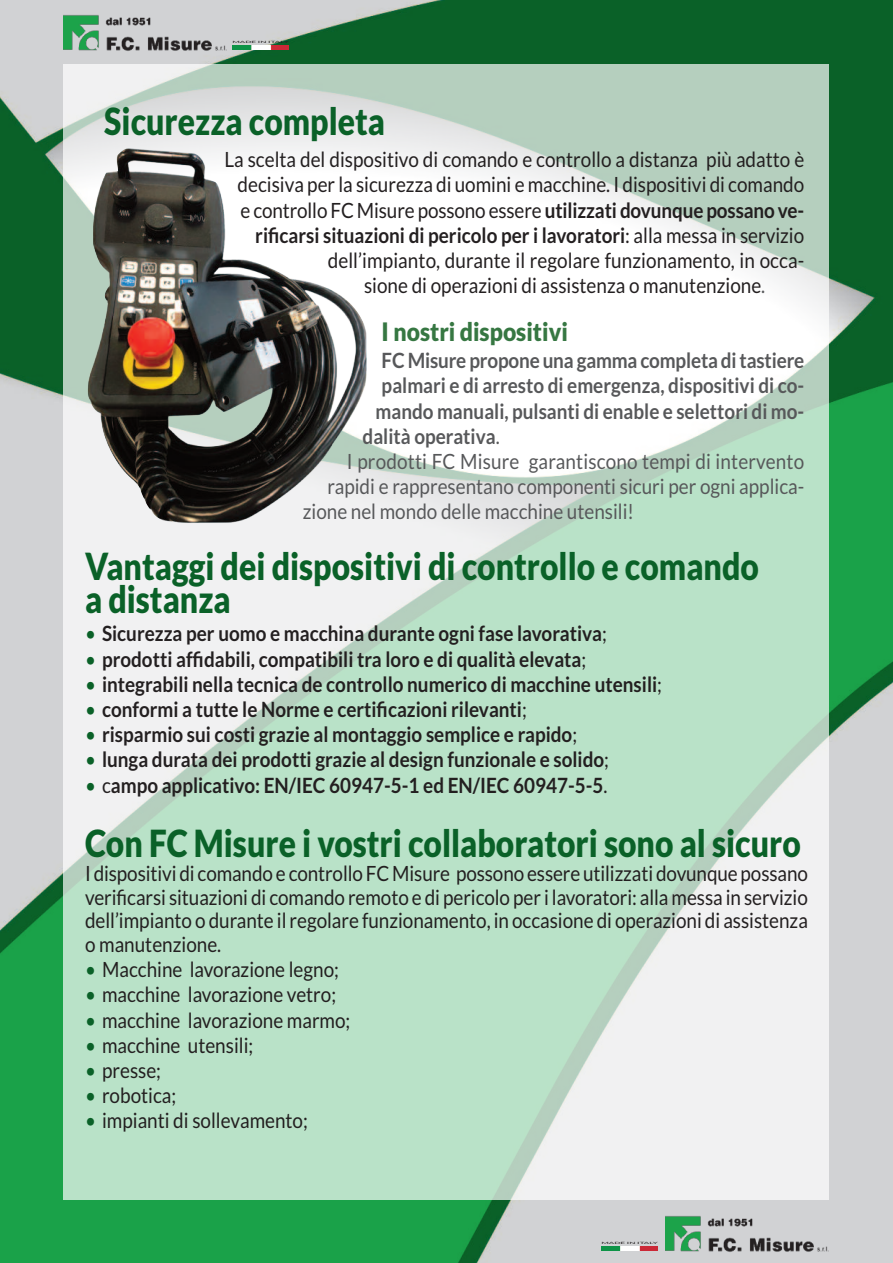
<style>
.page{position:relative;width:893px;height:1263px;background:#fff}
.page>*{position:absolute;margin:0;border:0;box-sizing:border-box;transform-origin:0 0}
.t1{font:900 37.5px/33px "Lato";color:#0a6128;scale:.85 1}
.t2{font:900 25.5px "Lato";color:#367742;scale:.9 1}
.t3{font:21px/23.7px "Lato";color:#231f20;text-align:justify;scale:.9 1}
.t4{font:700 21px "Lato";color:#231f20;scale:.9 1}
.t5{font:700 21px "Lato";color:#57585a;scale:.9 1}
.t6{font:21px "Lato";color:#57585a;scale:.9 1}
.t7{font:3px "Lato";color:#231f20;scale:2.7 1}
.s1{font-weight:700}
.s2{font-weight:400}
.s3{color:#57585a}
.s4{font-weight:400;color:#0a6128}
.s5{color:#0a6128}
</style>
<div class="page">
<img style="left:0;top:0;width:893px;height:1263px">
<div style="left:64px;top:64px;width:765px;height:1135px;background:#fff;opacity:.7"></div>
<img style="left:64px;top:15px;width:163px;height:36px">
<img style="left:666px;top:1216px;width:163px;height:36px">
<img style="left:88px;top:148px;width:279px;height:375px">
<img style="left:602px;top:1246px;width:56px;height:4px">
<img style="left:233px;top:45px;width:56px;height:4px">
<p class="t7" style="left:232px;top:40px;width:22px">MADE IN ITALY</p>
<h1 class="t1" style="left:104px;top:104px;width:332px">Sicurezza completa</h1>
<p class="t3" style="left:224px;top:148px;width:646px">La scelta del dispositivo di comando e controllo a distanza più adatto è</p>
<p class="t3" style="left:238px;top:173px;width:631px">decisiva per la sicurezza di uomini e macchine. I dispositivi di comando</p>
<p class="t3" style="left:240px;top:198px;width:628px">e controllo FC Misure possono essere <span class="s1">utilizzati dovunque possano ve-</span></p>
<p class="t4" style="left:255px;top:223px;width:611px">rificarsi situazioni di pericolo per i lavoratori<span class="s2">: alla messa in servizio</span></p>
<p class="t3" style="left:328px;top:248px;width:531px">dell’impianto, durante il regolare funzionamento, in occa-</p>
<p class="t3" style="left:364px;top:274px;width:447px">sione di operazioni di assistenza o manutenzione<span class="s3">.</span></p>
<p class="t2" style="left:382px;top:317px;width:208px">I nostri dispositivi</p>
<p class="t5" style="left:382px;top:348px;width:471px">FC Misure propone una gamma completa di tastiere</p>
<p class="t5" style="left:382px;top:374px;width:471px">palmari e di arresto di emergenza, dispositivi di co-</p>
<p class="t5" style="left:376px;top:399px;width:478px">mando manuali, pulsanti di enable e selettori di mo-</p>
<p class="t5" style="left:363px;top:424px;width:154px">dalità operativa<span class="s2">.</span></p>
<p class="t6" style="left:347px;top:450px;width:510px">I prodotti FC Misure garantiscono tempi di intervento</p>
<p class="t6" style="left:328px;top:475px;width:531px">rapidi e rappresentano componenti sicuri per ogni applica-</p>
<p class="t6" style="left:303px;top:500px;width:370px">zione nel mondo delle macchine utensili!</p>
<h1 class="t1" style="left:85px;top:549px;width:794px">Vantaggi dei dispositivi di controllo e comando a distanza</h1>
<p class="t4" style="left:85px;top:622px;width:581px"><span class="s4">•</span> Sicurezza per uomo e macchina durante ogni fase lavorativa<span class="s2">;</span></p>
<p class="t4" style="left:85px;top:647px;width:558px"><span class="s4">•</span> prodotti affidabili, compatibili tra loro e di qualità elevata<span class="s2">;</span></p>
<p class="t4" style="left:85px;top:672px;width:643px"><span class="s4">•</span> integrabili nella tecnica de controllo numerico di macchine utensili<span class="s2">;</span></p>
<p class="t4" style="left:85px;top:697px;width:492px"><span class="s4">•</span> conformi a tutte le Norme e certificazioni rilevanti<span class="s2">;</span></p>
<p class="t4" style="left:85px;top:722px;width:548px"><span class="s4">•</span> risparmio sui costi grazie al montaggio semplice e rapido<span class="s2">;</span></p>
<p class="t4" style="left:85px;top:748px;width:584px"><span class="s4">•</span> lunga durata dei prodotti grazie al design funzionale e solido<span class="s2">;</span></p>
<p class="t4" style="left:85px;top:773px;width:582px"><span class="s4">•</span> <span class="s2">c</span>ampo applicativo: EN/IEC 60947-5-1 ed EN/IEC 60947-5-5<span class="s2">.</span></p>
<h1 class="t1" style="left:85px;top:826px;width:844px">Con FC Misure i vostri collaboratori sono al sicuro</h1>
<p class="t3" style="left:85px;top:861px;width:805px">I dispositivi di comando e controllo FC Misure possono essere utilizzati dovunque possano verificarsi situazioni di comando remoto e di pericolo per i lavoratori: alla messa in servizio dell’impianto o durante il regolare funzionamento, in occasione di operazioni di assistenza o manutenzione.</p>
<p class="t3" style="left:85px;top:957px;width:284px"><span class="s5">•</span> Macchine lavorazione legno;</p>
<p class="t3" style="left:85px;top:983px;width:281px"><span class="s5">•</span> macchine lavorazione vetro;</p>
<p class="t3" style="left:85px;top:1008px;width:296px"><span class="s5">•</span> macchine lavorazione marmo;</p>
<p class="t3" style="left:85px;top:1033px;width:188px"><span class="s5">•</span> macchine utensili;</p>
<p class="t3" style="left:85px;top:1058px;width:86px"><span class="s5">•</span> presse;</p>
<p class="t3" style="left:85px;top:1083px;width:103px"><span class="s5">•</span> robotica;</p>
<p class="t3" style="left:85px;top:1109px;width:249px"><span class="s5">•</span> impianti di sollevamento;</p>
<p class="t7" style="left:601px;top:1241px;width:22px">MADE IN ITALY</p>
</div>
